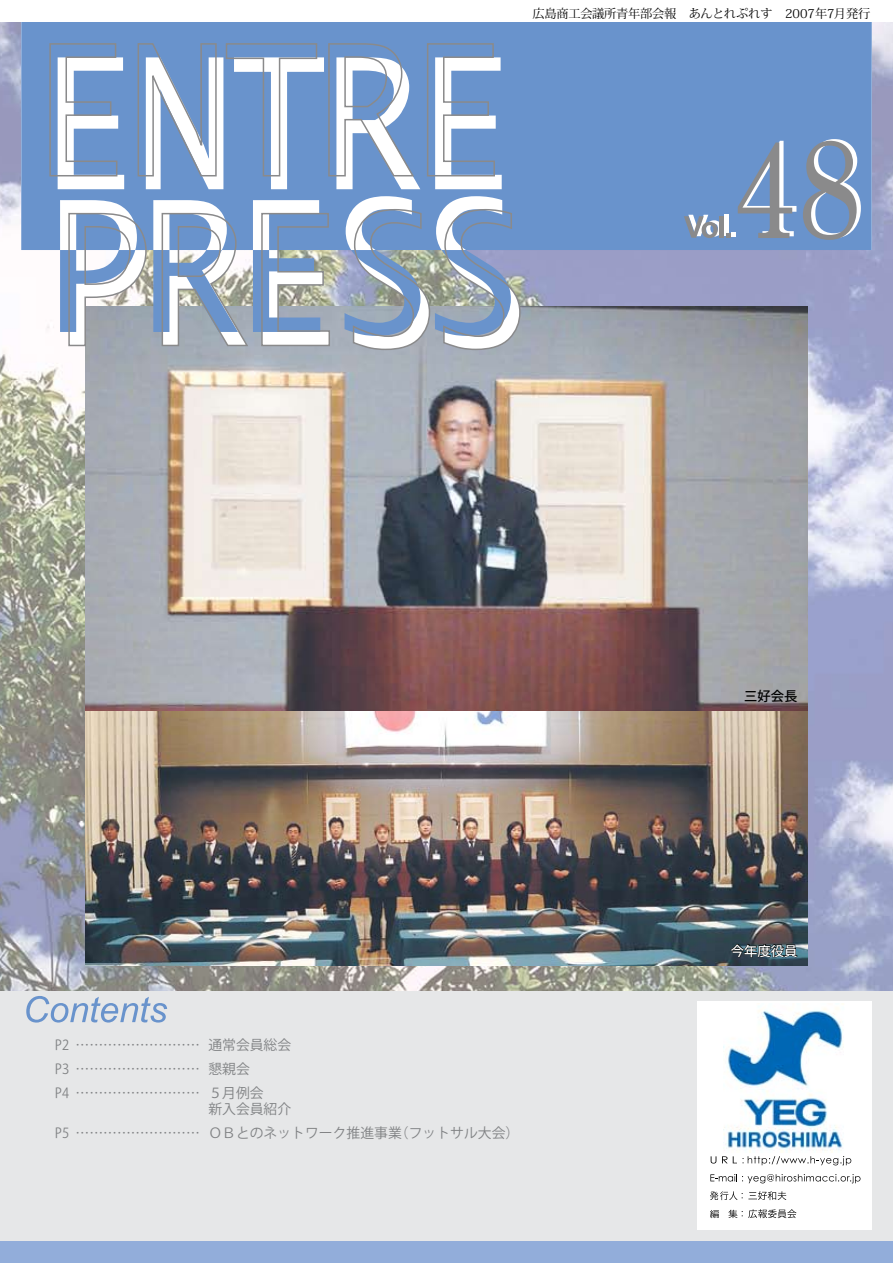
<style>
.page{position:relative;width:893px;height:1263px;background:#fff}
.page>*{position:absolute;margin:0;border:0;box-sizing:border-box;transform-origin:0 0}
.t1{font:13.8px "Koz Go Std";color:#808284}
.t2{font:500 13.35px "Koz Go Std";color:#fff}
.t3{font:500 13.35px "Koz Go Std";color:#000}
.t4{font:12.15px "Koz Min Pro";letter-spacing:-.02em;color:#000}
</style>
<div class="page">
<img style="left:0;top:22px;width:893px;height:973px">
<img style="left:85px;top:336px;width:723px;height:629px">
<svg style="left:21px;top:22px;width:851px;height:314px;background:#7897c8"></svg>
<div style="left:0;top:991px;width:892px;height:251px;background:#e6e7e8"></div>
<svg style="left:49px;top:42px;width:472px;height:309px"></svg>
<div style="left:0;top:1242px;width:893px;height:21px;background:#92adda"></div>
<div style="left:697px;top:1001px;width:175px;height:229px;background:#fff"></div>
<svg style="left:26px;top:996px;width:141px;height:26px"></svg>
<svg style="left:711px;top:1156px;width:5px;height:7px"></svg>
<svg style="left:722px;top:1156px;width:15px;height:7px"></svg>
<svg style="left:743px;top:1156px;width:108px;height:9px"></svg>
<svg style="left:710px;top:1174px;width:150px;height:9px"></svg>
<svg style="left:710px;top:1210px;width:9px;height:8px"></svg>
<svg style="left:728px;top:1209px;width:68px;height:9px"></svg>
<img style="left:723px;top:1006px;width:121px;height:146px">
<svg style="left:684px;top:141px;width:112px;height:97px;background:#7c9ac4"></svg>
<svg style="left:803px;top:139px;width:58px;height:101px;background:#889ebd"></svg>
<svg style="left:710px;top:1191px;width:76px;height:9px"></svg>
<svg style="left:730px;top:943px;width:69px;height:15px"></svg>
<p class="t4" style="left:532px;top:5px;width:340px">広島商工会議所青年部会報　あんとれぷれす　2007年7月発行</p>
<p class="t3" style="left:744px;top:687px;width:55px">三好会長</p>
<p class="t2" style="left:731px;top:942px;width:68px">今年度役員</p>
<p class="t1" style="left:55px;top:1036px;width:15px">2P</p>
<p class="t1" style="left:76px;top:1036px;width:126px">………………………</p>
<p class="t1" style="left:208px;top:1036px;width:84px">通常会員総会</p>
<p class="t1" style="left:55px;top:1060px;width:15px">3P</p>
<p class="t1" style="left:76px;top:1060px;width:126px">………………………</p>
<p class="t1" style="left:208px;top:1060px;width:43px">懇親会</p>
<p class="t1" style="left:55px;top:1084px;width:15px">4P</p>
<p class="t1" style="left:76px;top:1084px;width:126px">………………………</p>
<p class="t1" style="left:208px;top:1084px;width:57px">５月例会</p>
<p class="t1" style="left:208px;top:1100px;width:84px">新入会員紹介</p>
<p class="t1" style="left:55px;top:1125px;width:15px">5P</p>
<p class="t1" style="left:76px;top:1125px;width:126px">………………………</p>
<p class="t1" style="left:395px;top:1125px;width:126px">（フットサル大会(</p>
<p class="t1" style="left:208px;top:1125px;width:195px">ＯＢとのネットワーク推進事業</p>
</div>
